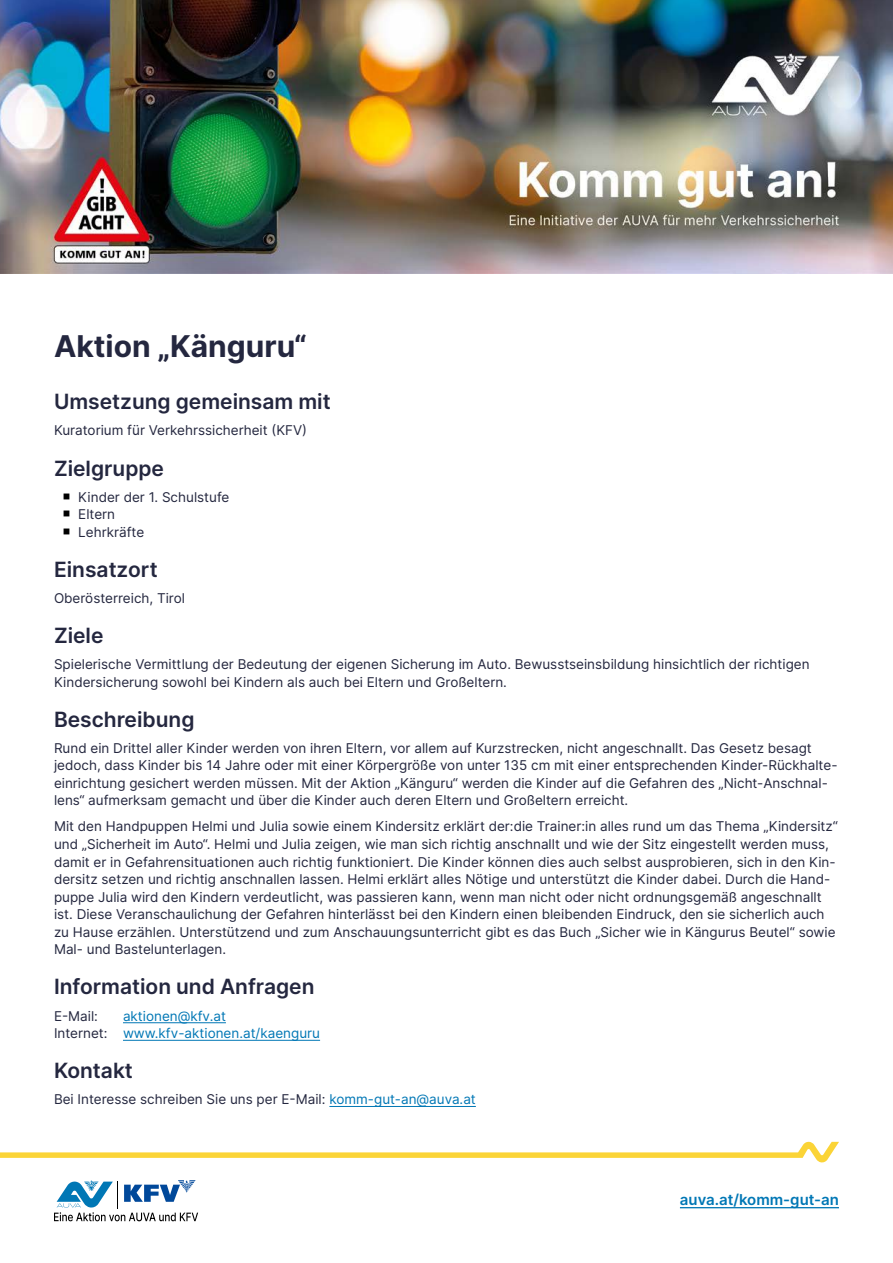
<style>
.page{position:relative;width:893px;height:1263px;background:#fff}
.page>*{position:absolute;margin:0;border:0;box-sizing:border-box;transform-origin:0 0}
.H1_Headline_20pt{font:700 30px "Inter";color:#24273f}
.H2_Headline_14pt{font:600 21px "Inter";color:#24273f}
.URL{font:600 15px "Inter";color:#0077b5}
.Copy{font:13.5px/17.5px "Inter";color:#24273f}
.Copy-2{font:13.5px/17.5px "Inter";color:#0077b5}
.s1{color:#24273f}
.s2{color:#0077b5}
</style>
<div class="page">
<hr style="left:680px;top:1207px;width:159px;height:1px;background:#0077b5">
<img style="left:0;top:0;width:893px;height:273px">
<hr style="left:123px;top:1022px;width:103px;height:1px;background:#0077b5">
<hr style="left:123px;top:1040px;width:197px;height:1px;background:#0077b5">
<hr style="left:329px;top:1106px;width:147px;height:1px;background:#0077b5">
<svg style="left:54px;top:1180px;width:144px;height:41px"></svg>
<svg style="left:0;top:1142px;width:839px;height:21px"></svg>
<h1 class="H1_Headline_20pt" style="left:54px;top:323px;width:254px">Aktion „Känguru“</h1>
<h2 class="H2_Headline_14pt" style="left:54px;top:386px;width:278px">Umsetzung gemeinsam mit</h2>
<p class="Copy" style="left:54px;top:421px;width:255px">Kuratorium für Verkehrssicherheit (KFV)</p>
<h2 class="H2_Headline_14pt" style="left:54px;top:452px;width:112px">Zielgruppe</h2>
<p class="Copy" style="left:78px;top:488px;width:153px">Kinder der 1. Schulstufe</p>
<p class="Copy" style="left:78px;top:505px;width:38px">Eltern</p>
<p class="Copy" style="left:78px;top:523px;width:67px">Lehrkräfte</p>
<h2 class="H2_Headline_14pt" style="left:54px;top:554px;width:105px">Einsatzort</h2>
<p class="Copy" style="left:54px;top:589px;width:133px">Oberösterreich, Tirol</p>
<h2 class="H2_Headline_14pt" style="left:54px;top:620px;width:51px">Ziele</h2>
<p class="Copy" style="left:54px;top:655px;width:757px">Spielerische Vermittlung der Bedeutung der eigenen Sicherung im Auto. Bewusstseinsbildung hinsichtlich der richtigen<br>Kindersicherung sowohl bei Kindern als auch bei Eltern und Großeltern.</p>
<h2 class="H2_Headline_14pt" style="left:54px;top:703px;width:142px">Beschreibung</h2>
<p class="Copy" style="left:54px;top:739px;width:785px">Rund ein Drittel aller Kinder werden von ihren Eltern, vor allem auf Kurzstrecken, nicht angeschnallt. Das Gesetz besagt jedoch, dass Kinder bis 14 Jahre oder mit einer Körpergröße von unter 135 cm mit einer entsprechenden Kinder-Rückhalte&shy;einrichtung gesichert werden müssen. Mit der Aktion „Känguru“ werden die Kinder auf die Gefahren des „Nicht-Anschnal&shy;lens“ aufmerksam gemacht und über die Kinder auch deren Eltern und Großeltern erreicht.</p>
<p class="Copy" style="left:54px;top:817px;width:785px">Mit den Handpuppen Helmi und Julia sowie einem Kindersitz erklärt der:die Trainer:in alles rund um das Thema „Kindersitz“ und „Sicherheit im Auto“. Helmi und Julia zeigen, wie man sich richtig anschnallt und wie der Sitz eingestellt werden muss, damit er in Gefahrensituationen auch richtig funktioniert. Die Kinder können dies auch selbst ausprobieren, sich in den Kin&shy;dersitz setzen und richtig anschnallen lassen. Helmi erklärt alles Nötige und unterstützt die Kinder dabei. Durch die Hand&shy;puppe Julia wird den Kindern verdeutlicht, was passieren kann, wenn man nicht oder nicht ordnungsgemäß angeschnallt ist. Diese Veranschaulichung der Gefahren hinterlässt bei den Kindern einen bleibenden Eindruck, den sie sicherlich auch zu Hause erzählen. Unterstützend und zum Anschauungsunterricht gibt es das Buch „Sicher wie in Kängurus Beutel“ sowie Mal- und Bastelunterlagen.</p>
<h2 class="H2_Headline_14pt" style="left:54px;top:971px;width:262px">Information und Anfragen</h2>
<p class="Copy" style="left:54px;top:1006px;width:46px">E-Mail:</p>
<p class="Copy-2" style="left:54px;top:1006px;width:268px;text-indent:69px">aktionen@kfv.at<br><span class="s1">Internet:</span> www.kfv-aktionen.at/kaenguru</p>
<h2 class="H2_Headline_14pt" style="left:54px;top:1055px;width:80px">Kontakt</h2>
<p class="Copy" style="left:54px;top:1090px;width:423px">Bei Interesse schreiben Sie uns per E-Mail: <span class="s2">komm-gut-an@auva.at</span></p>
<p class="URL" style="left:680px;top:1189px;width:161px">auva.at/komm-gut-an</p>
</div>
